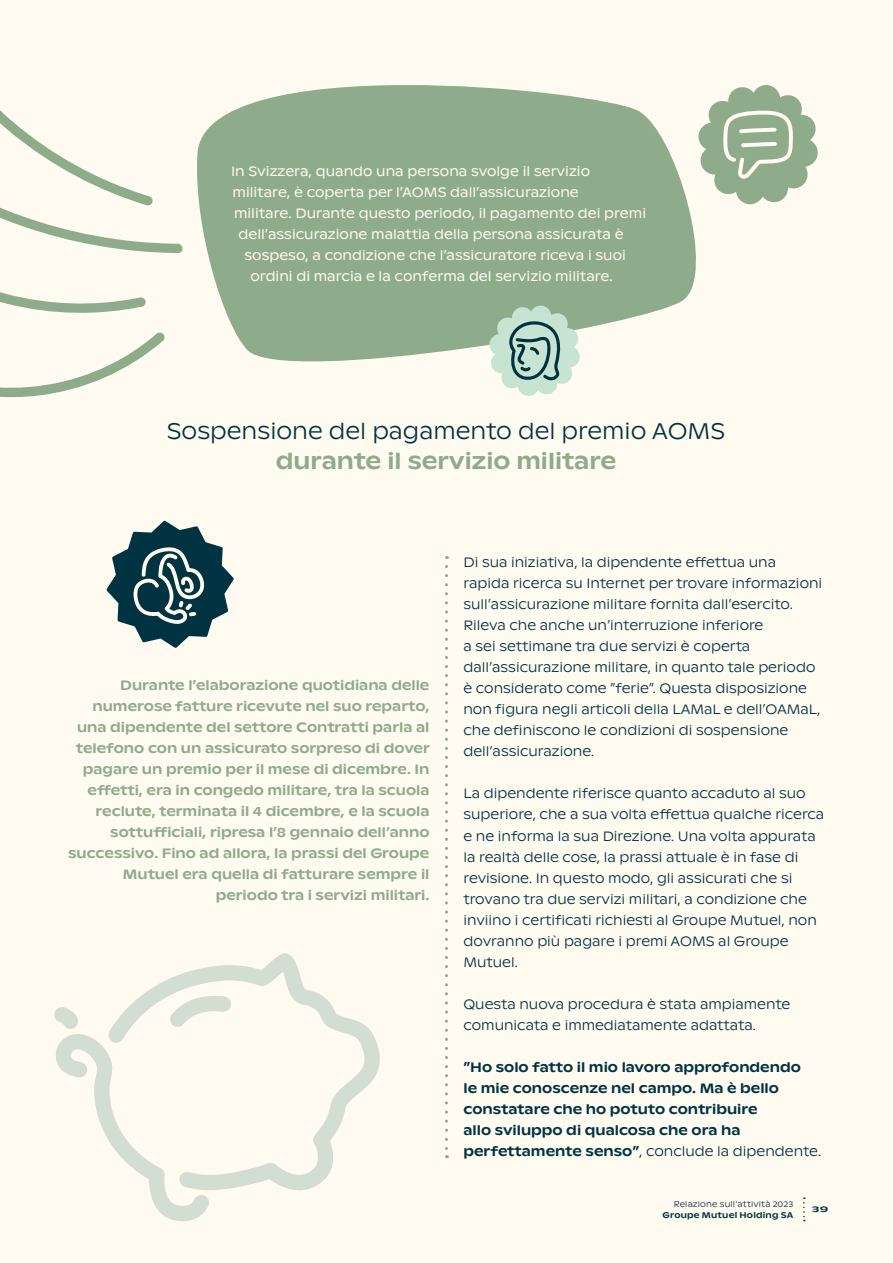
<style>
.page{position:relative;width:893px;height:1263px;background:#fffbf1}
.page>*{position:absolute;margin:0;border:0;box-sizing:border-box;transform-origin:0 0}
.t1{font:300 22.5px "ABC Ginto Nord";color:#003341}
.t2{font:500 22.5px "ABC Ginto Nord";color:#8eac8c}
.t3{font:300 13.5px/21px "ABC Ginto Nord";color:#003341}
.t4{font:500 13.5px/21px "ABC Ginto Nord";color:#8eac8c;text-align:right}
.t5{font:13.5px "ABC Ginto Nord";color:#fffbf1}
.t6{font:500 13.5px/21px "ABC Ginto Nord";color:#003341}
.t7{font:300 8.25px "ABC Ginto Nord";letter-spacing:.02em;color:#003341}
.t8{font:500 8.25px "ABC Ginto Nord";letter-spacing:.025em;color:#003341}
.t9{font:500 8.25px "ABC Ginto Nord";letter-spacing:.025em;color:#003341;scale:1.5 1}
.s1{font-weight:300}
</style>
<div class="page">
<svg style="left:197px;top:85px;width:499px;height:277px;background:#9eb79a"></svg>
<svg style="left:445px;top:566px;width:3px;height:592px"></svg>
<svg style="left:0;top:332px;width:165px;height:65px"></svg>
<svg style="left:0;top:292px;width:146px;height:21px"></svg>
<svg style="left:0;top:110px;width:183px;height:143px"></svg>
<svg style="left:106px;top:521px;width:128px;height:127px"></svg>
<svg style="left:698px;top:85px;width:120px;height:120px"></svg>
<svg style="left:489px;top:305px;width:91px;height:91px;background:#b1cbbd"></svg>
<svg style="left:142px;top:953px;width:238px;height:238px"></svg>
<svg style="left:54px;top:995px;width:178px;height:226px"></svg>
<svg style="left:803px;top:1197px;width:2px;height:24px"></svg>
<p class="t5" style="left:231px;top:163px;width:361px">In Svizzera, quando una persona svolge il servizio</p>
<p class="t5" style="left:233px;top:184px;width:348px">militare, è coperta per l’AOMS dall’assicurazione</p>
<p class="t5" style="left:234px;top:205px;width:414px">militare. Durante questo periodo, il pagamento dei premi</p>
<p class="t5" style="left:239px;top:226px;width:387px">dell’assicurazione malattia della persona assicurata è</p>
<p class="t5" style="left:245px;top:247px;width:383px">sospeso, a condizione che l’assicuratore riceva i suoi</p>
<p class="t5" style="left:251px;top:268px;width:364px">ordini di marcia e la conferma del servizio militare.</p>
<h1 class="t1" style="left:167px;top:417px;width:560px">Sospensione del pagamento del premio AOMS</h1>
<h1 class="t2" style="left:276px;top:447px;width:342px">durante il servizio militare</h1>
<p class="t4" style="left:68px;top:674px;width:363px">Durante l’elaborazione quotidiana delle numerose fatture ricevute nel suo reparto, una dipendente del settore Contratti parla al telefono con un assicurato sorpreso di dover pagare un premio per il mese di dicembre. In effetti, era in congedo militare, tra la scuola reclute, terminata il 4 dicembre, e la scuola sottufficiali, ripresa l’8 gennaio dell’anno successivo. Fino ad allora, la prassi del Groupe Mutuel era quella di fatturare sempre il periodo tra i servizi militari.</p>
<p class="t3" style="left:463px;top:552px;width:360px">Di sua iniziativa, la dipendente effettua una rapida ricerca su Internet per trovare informazioni sull’assicurazione militare fornita dall’esercito.<br>Rileva che anche un’interruzione inferiore<br>a sei settimane tra due servizi è coperta dall’assicurazione militare, in quanto tale periodo è considerato come ”ferie”. Questa disposizione non figura negli articoli della LAMaL e dell’OAMaL, che definiscono le condizioni di sospensione dell’assicurazione.</p>
<p class="t3" style="left:463px;top:783px;width:362px">La dipendente riferisce quanto accaduto al suo superiore, che a sua volta effettua qualche ricerca e ne informa la sua Direzione. Una volta appurata la realtà delle cose, la prassi attuale è in fase di revisione. In questo modo, gli assicurati che si trovano tra due servizi militari, a condizione che inviino i certificati richiesti al Groupe Mutuel, non dovranno più pagare i premi AOMS al Groupe Mutuel.</p>
<p class="t3" style="left:463px;top:993px;width:328px">Questa nuova procedura è stata ampiamente comunicata e immediatamente adattata.</p>
<p class="t6" style="left:463px;top:1056px;width:359px">”Ho solo fatto il mio lavoro approfondendo<br>le mie conoscenze nel campo. Ma è bello constatare che ho potuto contribuire<br>allo sviluppo di qualcosa che ora ha perfettamente senso”<span class="s1">, conclude la dipendente.</span></p>
<p class="t7" style="left:674px;top:1199px;width:121px">Relazione sull‘attività 2023</p>
<p class="t8" style="left:662px;top:1209px;width:132px">Groupe Mutuel Holding SA</p>
<p class="t9" style="left:812px;top:1204px;width:12px">39</p>
</div>
